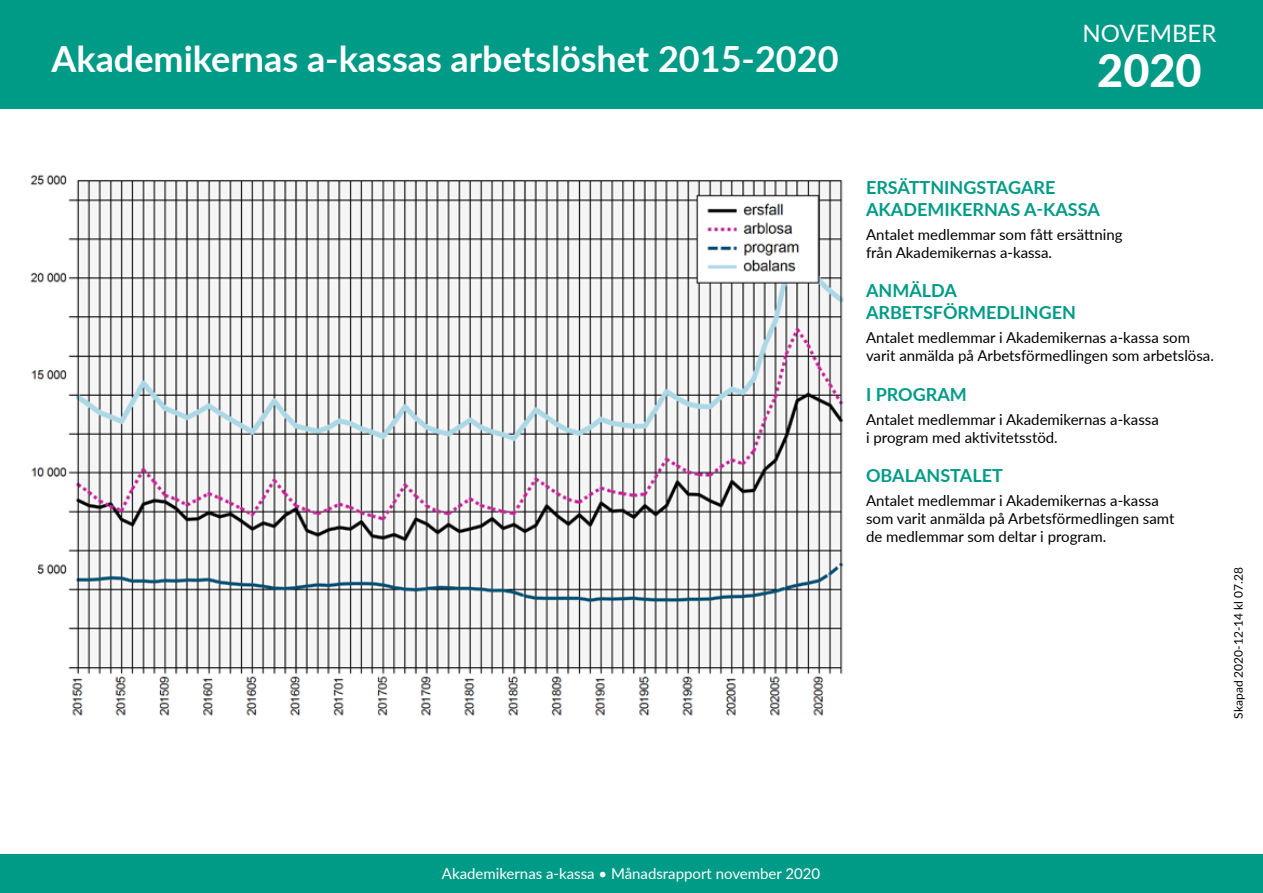
<style>
.page{position:relative;width:1263px;height:893px;background:#fff}
.page>*{position:absolute;margin:0;border:0;box-sizing:border-box;transform-origin:0 0}
.t1{font:900 45px "Lato";color:#fff}
.t2{font:700 36px "Lato";color:#fff}
.t3{font:24px "Lato";color:#fff}
.t4{font:700 18px/21.6px "Lato";color:#009b87}
.t5{font:15px/18px "Lato";color:#000}
.t6{font:15px "Lato";color:#fff}
.t7{font:12px "Lato";color:#000}
</style>
<div class="page">
<img style="left:30px;top:174px;width:814px;height:542px">
<div style="left:0;top:855px;width:1263px;height:38px;background:#009b87"></div>
<div style="left:0;top:0;width:1263px;height:108px;background:#009b87"></div>
<h2 class="t2" style="left:51px;top:32px;width:788px">Akademikernas a-kassas arbetslöshet 2015-2020</h2>
<h3 class="t3" style="left:1082px;top:16px;width:135px">NOVEMBER</h3>
<h1 class="t1" style="left:1097px;top:37px;width:106px">2020</h1>
<p class="t4" style="left:866px;top:176px;width:235px">ERSÄTTNINGSTAGARE<br>AKADEMIKERNAS A-KASSA</p>
<p class="t5" style="left:866px;top:225px;width:258px">Antalet medlemmar som fått ersättning från Akademikernas a-kassa.</p>
<p class="t4" style="left:866px;top:279px;width:211px">ANMÄLDA<br>ARBETSFÖRMEDLINGEN</p>
<p class="t5" style="left:866px;top:328px;width:349px">Antalet medlemmar i Akademikernas a-kassa som varit anmälda på Arbetsförmedlingen som arbetslösa.</p>
<p class="t4" style="left:866px;top:382px;width:102px">I PROGRAM</p>
<p class="t5" style="left:866px;top:409px;width:294px">Antalet medlemmar i Akademikernas a-kassa i program med aktivitetsstöd.</p>
<p class="t4" style="left:866px;top:464px;width:138px">OBALANSTALET</p>
<p class="t5" style="left:866px;top:491px;width:310px">Antalet medlemmar i Akademikernas a-kassa som varit anmälda på Arbetsförmedlingen samt de medlemmar som deltar i program.</p>
<p class="t7" style="left:1230px;top:719px;width:153px;rotate:-90deg">Skapad 2020-12-14 kl 07.28</p>
<p class="t6" style="left:442px;top:863px;width:380px">Akademikernas a-kassa • Månadsrapport november 2020</p>
</div>
